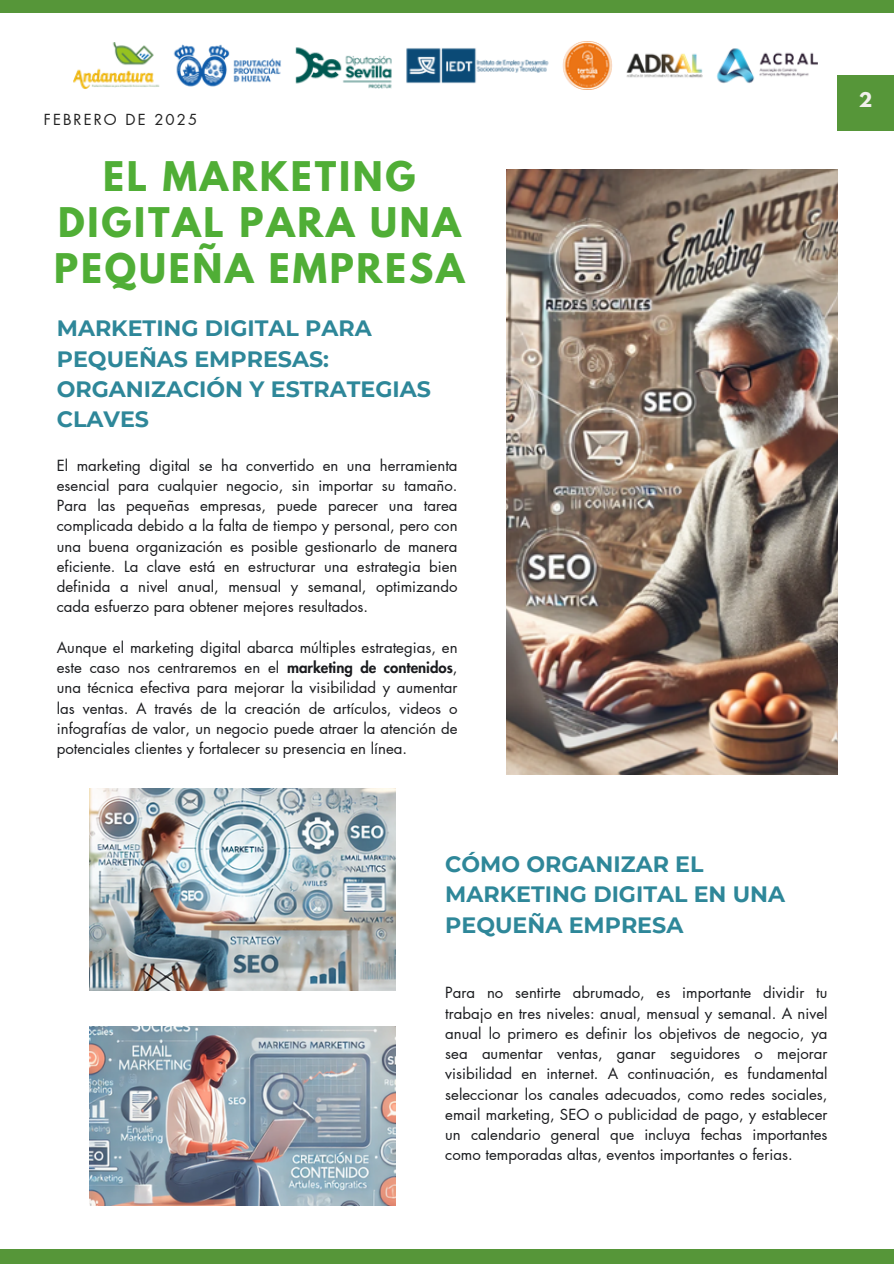
<style>
.page{position:relative;width:894px;height:1264px;background:#fff}
.page>*{position:absolute;margin:0;border:0;box-sizing:border-box;transform-origin:0 0}
.t1{font:700 36.15px/45.6px "League Spartan";letter-spacing:.075em;color:#50ae36;text-align:center}
.t2{font:700 22.2px/30.3px "Montserrat";color:#2e8799}
.t3{font:700 18px "League Spartan";color:#f1f0ec}
.t4{font:15px/20.2px "Futura LT Pro";color:#1a1b1e;text-align:justify}
.t5{font:14.85px "Futura LT Pro";letter-spacing:.14em;color:#222}
.s1{font-weight:800}
</style>
<div class="page">
<div style="left:0;top:0;width:893px;height:12px;background:#569639"></div>
<img style="left:73px;top:41px;width:744px;height:49px">
<div style="left:0;top:1249px;width:893px;height:14px;background:#569639"></div>
<div style="left:837px;top:75px;width:56px;height:55px;background:#569639"></div>
<img style="left:506px;top:169px;width:330px;height:605px">
<img style="left:89px;top:1026px;width:306px;height:179px">
<img style="left:89px;top:788px;width:306px;height:202px">
<p class="t5" style="left:44px;top:112px;width:155px">FEBRERO DE 2025</p>
<p class="t1" style="left:54px;top:158px;width:411px">EL MARKETING<br>DIGITAL PARA UNA<br>PEQUEÑA EMPRESA</p>
<h3 class="t2" style="left:57px;top:313px;width:375px">MARKETING DIGITAL PARA<br>PEQUEÑAS EMPRESAS:<br>ORGANIZACIÓN Y ESTRATEGIAS<br>CLAVES</h3>
<h2 class="t4" style="left:57px;top:455px;width:402px">El marketing digital se ha convertido en una herramienta esencial para cualquier negocio, sin importar su tamaño.<br>Para las pequeñas empresas, puede parecer una tarea complicada debido a la falta de tiempo y personal, pero con una buena organización es posible gestionarlo de manera eficiente. La clave está en estructurar una estrategia bien definida a nivel anual, mensual y semanal, optimizando cada esfuerzo para obtener mejores resultados.</h2>
<p class="t4" style="left:57px;top:638px;width:402px">Aunque el marketing digital abarca múltiples estrategias, en este caso nos centraremos en el <span class="s1">marketing de contenidos</span>, una técnica efectiva para mejorar la visibilidad y aumentar las ventas. A través de la creación de artículos, videos o infografías de valor, un negocio puede atraer la atención de potenciales clientes y fortalecer su presencia en línea.</p>
<p class="t3" style="left:858px;top:91px;width:15px">2</p>
<h1 class="t2" style="left:445px;top:848px;width:341px">CÓMO ORGANIZAR EL<br>MARKETING DIGITAL EN UNA<br>PEQUEÑA EMPRESA</h1>
<p class="t4" style="left:445px;top:983px;width:383px">Para no sentirte abrumado, es importante dividir tu trabajo en tres niveles: anual, mensual y semanal. A nivel anual lo primero es definir los objetivos de negocio, ya sea aumentar ventas, ganar seguidores o mejorar visibilidad en internet. A continuación, es fundamental seleccionar los canales adecuados, como redes sociales, email marketing, SEO o publicidad de pago, y establecer un calendario general que incluya fechas importantes como temporadas altas, eventos importantes o ferias.</p>
</div>
